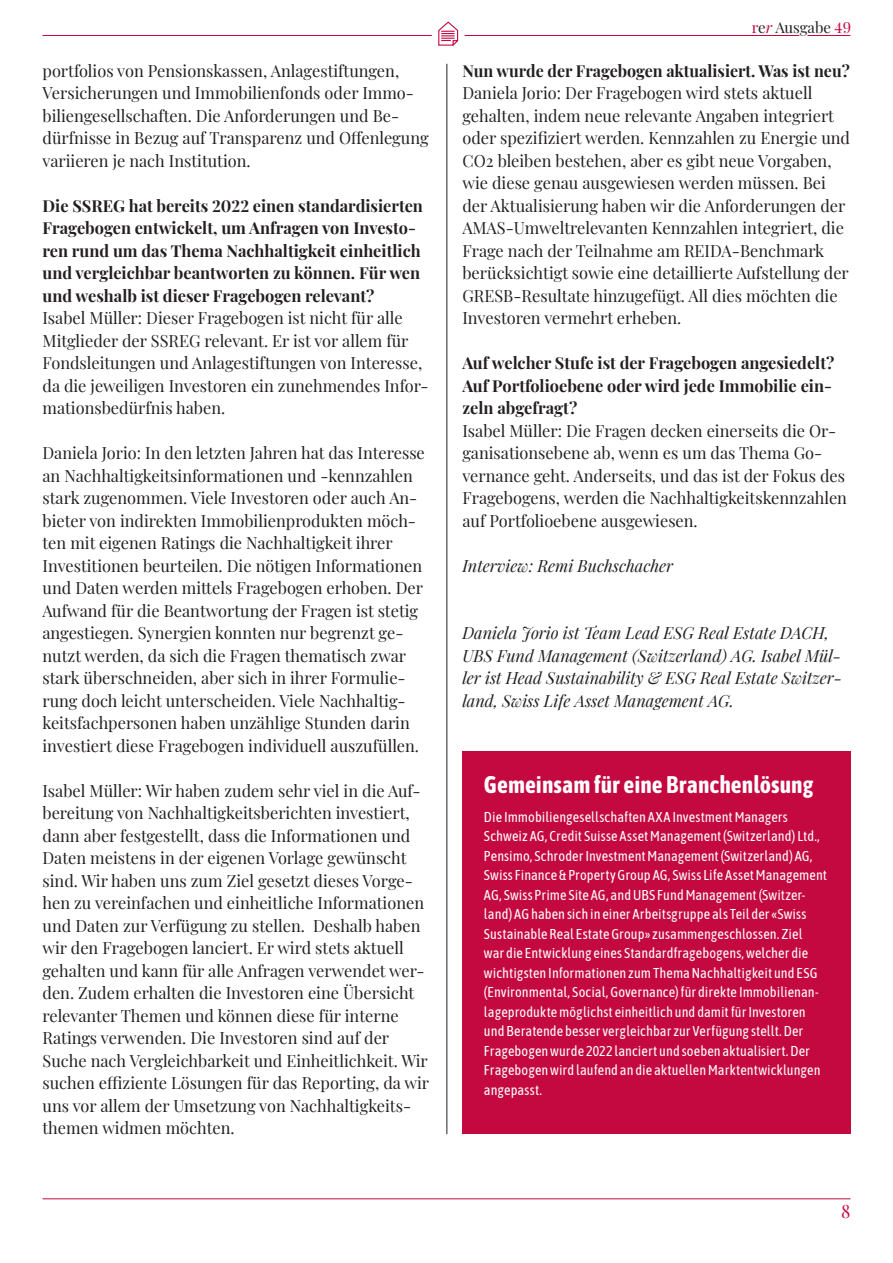
<style>
.page{position:relative;width:893px;height:1263px;background:#fff}
.page>*{position:absolute;margin:0;border:0;box-sizing:border-box;transform-origin:0 0}
.ohne_rasterbezug{font:700 24px "Asap Condensed";color:#fff}
.t1{font:18px "Playfair Display";color:#c40941}
.inhalt{font:16.5px/22.5px "Playfair Display";color:#231f20}
.inhalt-2{font:700 16.5px/22.5px "Playfair Display";color:#231f20}
.inhalt-3{font:italic 16.5px/22.5px "Playfair Display";color:#231f20}
.t2{font:15px "Playfair Display";color:#231f20}
.ohne_rasterbezug-2{font:14.25px/19.5px "Asap Condensed";letter-spacing:.005em;color:#fff}
.s1{color:#c40941}
.s2{font-style:italic;color:#c40941}
</style>
<div class="page">
<hr style="left:446px;top:64px;width:1px;height:1070px;background:#231f20">
<div style="left:462px;top:752px;width:388px;height:382px;background:#c40941"></div>
<hr style="left:43px;top:35px;width:756px;height:1px;background:#c40941">
<hr style="left:43px;top:1198px;width:807px;height:1px;background:#c40941">
<hr style="left:807px;top:35px;width:43px;height:1px;background:#c40941">
<svg style="left:432px;top:21px;width:33px;height:25px"></svg>
<p class="t2" style="left:752px;top:16px;width:101px"><span class="s1">r</span>e<span class="s2">r</span> Ausgabe <span class="s1">49</span></p>
<p class="inhalt-2" style="left:462px;top:58px;width:389px">Nun wurde der Fragebogen aktualisiert. Was ist neu?</p>
<p class="inhalt" style="left:462px;top:80px;width:389px">Daniela Jorio: Der Fragebogen wird stets aktuell gehalten, indem neue relevante Angaben integriert oder spezifiziert werden. Kennzahlen zu Energie und CO2 bleiben bestehen, aber es gibt neue Vorgaben, wie diese genau ausgewiesen werden müssen. Bei der Aktualisierung haben wir die Anforderungen der AMAS-Umweltrelevanten Kennzahlen integriert, die Frage nach der Teilnahme am REIDA-Benchmark berücksichtigt sowie eine detaillierte Aufstellung der GRESB-Resultate hinzugefügt. All dies möchten die Investoren vermehrt erheben.</p>
<p class="inhalt-2" style="left:462px;top:350px;width:373px">Auf welcher Stufe ist der Fragebogen angesiedelt?<br>Auf Portfolioebene oder wird jede Immobilie ein&shy;zeln abgefragt?</p>
<p class="inhalt" style="left:462px;top:418px;width:386px">Isabel Müller: Die Fragen decken einerseits die Or&shy;ganisationsebene ab, wenn es um das Thema Go&shy;vernance geht. Anderseits, und das ist der Fokus des Fragebogens, werden die Nachhaltigkeitskennzahlen auf Portfolioebene ausgewiesen.</p>
<p class="inhalt-3" style="left:462px;top:553px;width:212px">Interview: Remi Buchschacher</p>
<p class="inhalt" style="left:43px;top:58px;width:388px">portfolios von Pensionskassen, Anlagestiftungen, Versicherungen und Immobilienfonds oder Immo&shy;biliengesellschaften. Die Anforderungen und Be&shy;dürfnisse in Bezug auf Transparenz und Offenlegung variieren je nach Institution.</p>
<p class="inhalt-2" style="left:43px;top:193px;width:382px">Die SSREG hat bereits 2022 einen standardisierten Fragebogen entwickelt, um Anfragen von Investo&shy;ren rund um das Thema Nachhaltigkeit einheitlich und vergleichbar beantworten zu können. Für wen und weshalb ist dieser Fragebogen relevant?</p>
<p class="inhalt" style="left:43px;top:305px;width:388px">Isabel Müller: Dieser Fragebogen ist nicht für alle Mitglieder der SSREG relevant. Er ist vor allem für Fondsleitungen und Anlagestiftungen von Interesse, da die jeweiligen Investoren ein zunehmendes Infor&shy;mationsbedürfnis haben.</p>
<p class="inhalt" style="left:43px;top:440px;width:384px">Daniela Jorio: In den letzten Jahren hat das Interesse an Nachhaltigkeitsinformationen und -kennzahlen stark zugenommen. Viele Investoren oder auch An&shy;bieter von indirekten Immobilienprodukten möch&shy;ten mit eigenen Ratings die Nachhaltigkeit ihrer Investitionen beurteilen. Die nötigen Informationen und Daten werden mittels Fragebogen erhoben. Der Aufwand für die Beantwortung der Fragen ist stetig angestiegen. Synergien konnten nur begrenzt ge&shy;nutzt werden, da sich die Fragen thematisch zwar stark überschneiden, aber sich in ihrer Formulie&shy;rung doch leicht unterscheiden. Viele Nachhaltig&shy;keitsfachpersonen haben unzählige Stunden darin investiert diese Fragebogen individuell auszufüllen.</p>
<p class="inhalt" style="left:43px;top:778px;width:388px">Isabel Müller: Wir haben zudem sehr viel in die Auf&shy;bereitung von Nachhaltigkeitsberichten investiert, dann aber festgestellt, dass die Informationen und Daten meistens in der eigenen Vorlage gewünscht sind. Wir haben uns zum Ziel gesetzt dieses Vorge&shy;hen zu vereinfachen und einheitliche Informationen und Daten zur Verfügung zu stellen. Deshalb haben wir den Fragebogen lanciert. Er wird stets aktuell gehalten und kann für alle Anfragen verwendet wer&shy;den. Zudem erhalten die Investoren eine Übersicht relevanter Themen und können diese für interne Ratings verwenden. Die Investoren sind auf der Suche nach Vergleichbarkeit und Einheitlichkeit. Wir suchen effiziente Lösungen für das Reporting, da wir uns vor allem der Umsetzung von Nachhaltigkeits&shy;themen widmen möchten.</p>
<p class="ohne_rasterbezug" style="left:484px;top:769px;width:331px">Gemeinsam für eine Branchenlösung</p>
<p class="inhalt-3" style="left:462px;top:620px;width:381px">Daniela Jorio ist Team Lead ESG Real Estate DACH, UBS Fund Management (Switzerland) AG. Isabel Mül&shy;ler ist Head Sustainability &amp; ESG Real Estate Switzer&shy;land, Swiss Life Asset Management AG.</p>
<p class="ohne_rasterbezug-2" style="left:484px;top:806px;width:345px">Die Immobiliengesellschaften AXA Investment Managers Schweiz AG, Credit Suisse Asset Management (Switzerland) Ltd., Pensimo, Schroder Investment Management (Switzerland) AG, Swiss Finance &amp; Property Group AG, Swiss Life Asset Management AG, Swiss Prime Site AG, and UBS Fund Management (Switzer&shy;land) AG haben sich in einer Arbeitsgruppe als Teil der «Swiss Sustainable Real Estate Group» zusammengeschlossen. Ziel<br>war die Entwicklung eines Standardfragebogens, welcher die wichtigsten Informationen zum Thema Nachhaltigkeit und ESG (Environmental, Social, Governance) für direkte Immobilienan&shy;lageprodukte möglichst einheitlich und damit für Investoren und Beratende besser vergleichbar zur Verfügung stellt. Der Fragebogen wurde 2022 lanciert und soeben aktualisiert. Der Fragebogen wird laufend an die aktuellen Marktentwicklungen angepasst.</p>
<p class="t1" style="left:841px;top:1197px;width:11px">8</p>
</div>
